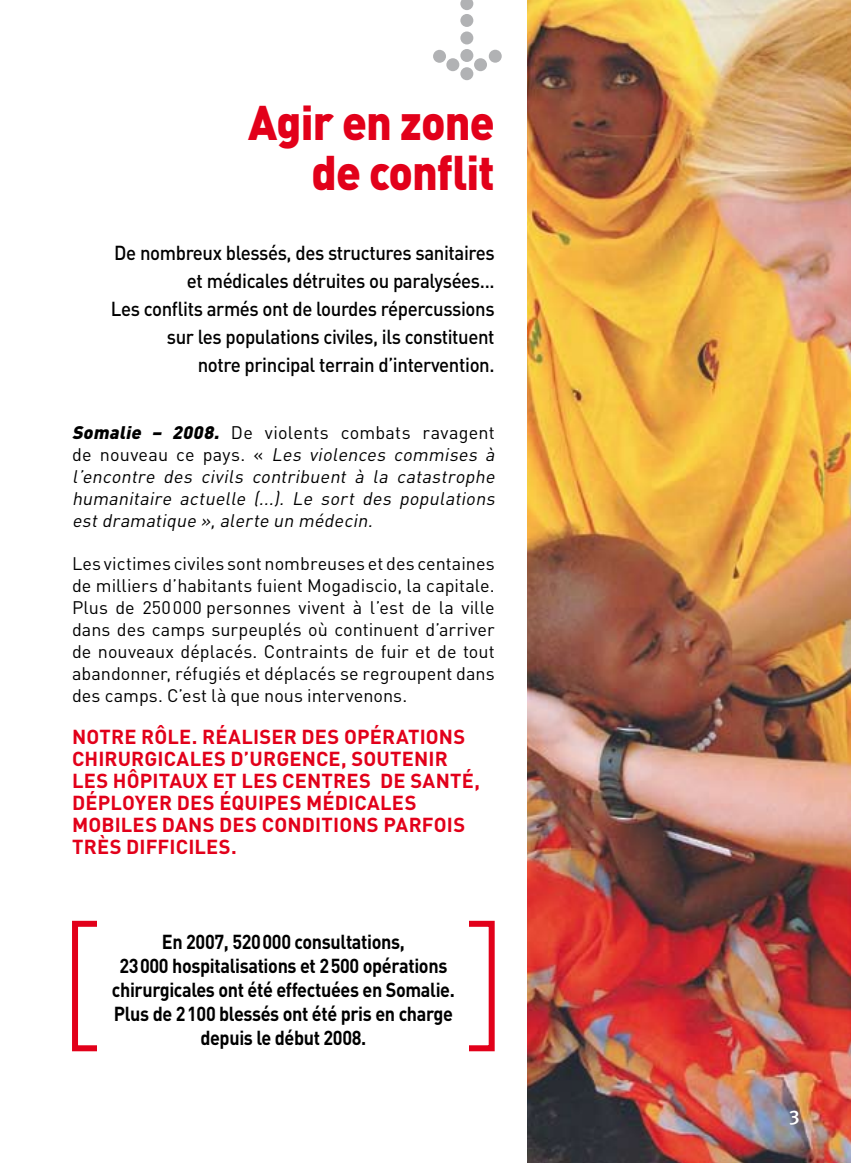
<style>
.page{position:relative;width:851px;height:1163px;background:#fff}
.page>*{position:absolute;margin:0;border:0;box-sizing:border-box;transform-origin:0 0}
.t1{font:900 48px/50px "DIN";letter-spacing:-.02em;color:#e2001a;text-align:right;scale:.93 1}
.t2{font:500 20px/28px "DIN";letter-spacing:-.02em;color:#000;text-align:right;scale:.93 1}
.t3{font:700 20px/22px "DIN";letter-spacing:.01em;color:#e2001a}
.t4{font:700 20px/24px "DIN";letter-spacing:-.02em;color:#000;text-align:center;scale:.9 1}
.t5{font:500 20px "Meta Plus";color:#fff}
.t6{font:18px/22px "DIN";color:#000;text-align:justify}
.t7{font:italic 18px/22px "DIN";color:#000}
.s1{font-weight:900}
.s2{font-style:normal}
</style>
<div class="page">
<img style="left:527px;top:0;width:323px;height:1162px">
<svg style="left:460px;top:0;width:13px;height:10px"></svg>
<div style="left:460px;top:14px;width:13px;height:13px;background:#b1b2b4;border-radius:50%"></div>
<div style="left:460px;top:31px;width:13px;height:13px;background:#b1b2b4;border-radius:50%"></div>
<div style="left:460px;top:49px;width:13px;height:13px;background:#b1b2b4;border-radius:50%"></div>
<div style="left:460px;top:67px;width:13px;height:13px;background:#b1b2b4;border-radius:50%"></div>
<div style="left:474px;top:58px;width:13px;height:13px;background:#b1b2b4;border-radius:50%"></div>
<div style="left:433px;top:50px;width:13px;height:13px;background:#b1b2b4;border-radius:50%"></div>
<div style="left:488px;top:50px;width:13px;height:13px;background:#b1b2b4;border-radius:50%"></div>
<div style="left:446px;top:58px;width:13px;height:13px;background:#b1b2b4;border-radius:50%"></div>
<div style="left:72px;top:920px;width:422px;height:131px;border:6px solid #e2001a"></div>
<div style="left:97px;top:910px;width:372px;height:152px;background:#fff"></div>
<h1 class="t1" style="left:248px;top:94px;width:266px">Agir en zone de conflit</h1>
<p class="t2" style="left:111px;top:238px;width:414px">De nombreux blessés, des structures sanitaires et médicales détruites ou paralysées...<br>Les conflits armés ont de lourdes répercussions sur les populations civiles, ils constituent<br>notre principal terrain d’intervention.</p>
<p class="t7" style="left:72px;top:421px;width:428px"><span class="s1">Somalie – 2008.</span> <span class="s2">De violents combats ravagent d e n o u ve a u c e p a ys . «</span> Les violences commises à l’encontre des civils contribuent à la catastrophe humanitaire actuelle (...). Le sort des populations estdramatique »,alerte un médecin.</p>
<p class="t6" style="left:72px;top:552px;width:424px">Les victimes civiles sont nombreuses et des centaines de milliers d’habitants fuient Mogadiscio, la capitale.<br>Plus de 250000 personnes vivent à l’est de la ville dans des camps surpeuplés où continuent d’arriver de nouveaux déplacés. Contraints de fuir et de tout abandonner, réfugiés et déplacés se regroupent dans des camps. C’est là que nous intervenons.</p>
<p class="t3" style="left:72px;top:725px;width:380px">NOTRE RÔLE. RÉALISER DES OPÉRATIONS<br>CHIRURGICALES D’URGENCE, SOUTENIR<br>LES HÔPITAUX ET LES CENTRES DE SAN</p>
<p class="t3" style="left:450px;top:769px;width:31px">TÉ,</p>
<p class="t3" style="left:72px;top:791px;width:344px">DÉPLOYER DES ÉQUIPES MÉDICALES<br>MOBILES DANS</p>
<p class="t3" style="left:72px;top:813px;width:384px;text-indent:147px">DES CONDITIONS PARFOIS<br>TRÈS DI FFICILES.</p>
<p class="t4" style="left:112px;top:928px;width:382px">EN 2007, 520000 CONSULTATIONS,<br>23000 HOSPITALISATIONS ET 2500 OPÉRATIONS CHIRURGICALES ONT ÉTÉ EFFECTUÉES EN SOMALIE.<br>PLUS DE 2100 BLESSÉS ONT ÉTÉ PRIS EN CHARGE DEPUIS LE DÉBUT 2008.</p>
<p class="t5" style="left:789px;top:1101px;width:12px">3</p>
</div>
